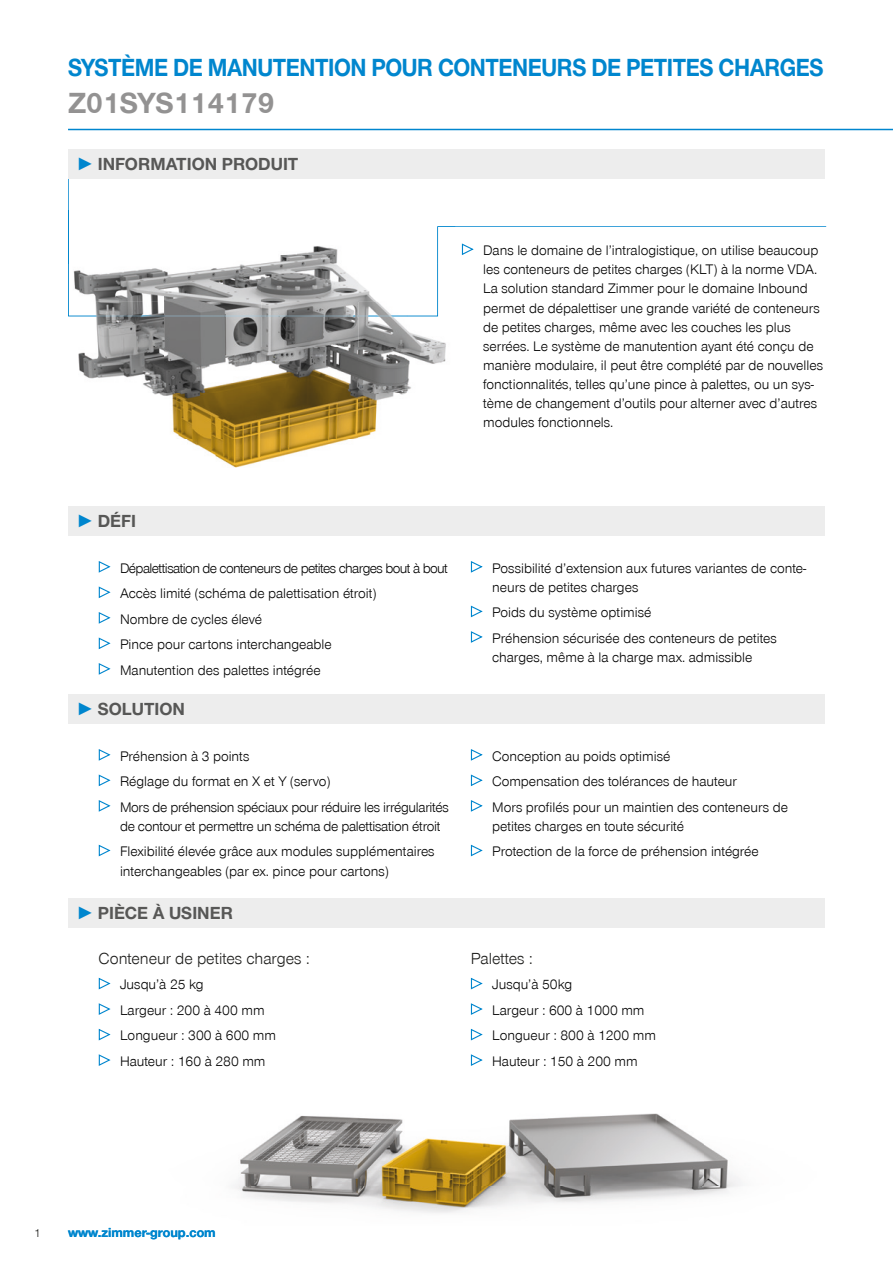
<style>
.page{position:relative;width:893px;height:1263px;background:#fff}
.page>*{position:absolute;margin:0;border:0;box-sizing:border-box;transform-origin:0 0}
.t1{font:700 30px "Zimmer Group Sans Global";color:#939292}
.t2{font:700 25.5px "Zimmer Group Sans Global";letter-spacing:-.02em;color:#0086ce;scale:.91 1}
.t3{font:700 18px "Zimmer Group Sans Global";color:#575756}
.t4{font:300 16.5px "Zimmer Group Sans Global";color:#1d1d1b}
.t5{font:300 14.25px/25.5px "Zimmer Group Sans Global";color:#000}
.t6{font:300 14.25px/25.5px "Zimmer Group Sans Global";letter-spacing:-.02em;color:#000}
.t7{font:700 13.5px "Zimmer Group Sans Global";color:#0086ce}
.t8{font:300 12px "Zimmer Group Sans Global";color:#1d1d1b}
.s1{font-family:"Zimmer Group Sans";color:#0086ce}
</style>
<div class="page">
<hr style="left:68px;top:129px;width:825px;height:1px;background:#0086ce">
<img style="left:68px;top:246px;width:378px;height:222px">
<img style="left:68px;top:210px;width:1px;height:53px">
<img style="left:437px;top:226px;width:18px;height:37px">
<img style="left:68px;top:263px;width:49px;height:53px">
<img style="left:116px;top:316px;width:291px;height:1px">
<img style="left:407px;top:263px;width:31px;height:53px">
<img style="left:233px;top:1113px;width:508px;height:100px">
<div style="left:68px;top:898px;width:757px;height:30px;background:#ededed"></div>
<svg style="left:461px;top:243px;width:13px;height:12px"></svg>
<svg style="left:98px;top:561px;width:13px;height:12px"></svg>
<svg style="left:98px;top:586px;width:13px;height:12px"></svg>
<svg style="left:98px;top:612px;width:13px;height:12px"></svg>
<svg style="left:98px;top:637px;width:13px;height:12px"></svg>
<svg style="left:98px;top:663px;width:13px;height:12px"></svg>
<svg style="left:470px;top:561px;width:13px;height:12px"></svg>
<svg style="left:470px;top:605px;width:13px;height:13px"></svg>
<svg style="left:470px;top:631px;width:13px;height:12px"></svg>
<svg style="left:99px;top:749px;width:12px;height:12px"></svg>
<svg style="left:99px;top:774px;width:12px;height:12px"></svg>
<svg style="left:99px;top:800px;width:12px;height:12px"></svg>
<svg style="left:99px;top:844px;width:12px;height:13px"></svg>
<svg style="left:470px;top:749px;width:13px;height:12px"></svg>
<svg style="left:470px;top:774px;width:13px;height:12px"></svg>
<svg style="left:470px;top:800px;width:13px;height:12px"></svg>
<svg style="left:470px;top:844px;width:13px;height:13px"></svg>
<svg style="left:99px;top:978px;width:12px;height:12px"></svg>
<svg style="left:99px;top:1003px;width:12px;height:12px"></svg>
<svg style="left:99px;top:1029px;width:12px;height:12px"></svg>
<svg style="left:99px;top:1054px;width:12px;height:12px"></svg>
<svg style="left:470px;top:978px;width:13px;height:12px"></svg>
<svg style="left:470px;top:1003px;width:13px;height:12px"></svg>
<svg style="left:470px;top:1029px;width:13px;height:12px"></svg>
<svg style="left:470px;top:1054px;width:13px;height:12px"></svg>
<div style="left:68px;top:149px;width:757px;height:30px;background:#ededed"></div>
<div style="left:68px;top:506px;width:757px;height:30px;background:#ededed"></div>
<div style="left:68px;top:694px;width:757px;height:30px;background:#ededed"></div>
<h2 class="t2" style="left:68px;top:52px;width:832px">SYSTÈME DE MANUTENTION POUR CONTENEURS DE PETITES CHARGES</h2>
<h1 class="t1" style="left:68px;top:85px;width:208px">Z01SYS114179</h1>
<p class="t3" style="left:77px;top:153px;width:223px"><span class="s1">►</span> INFORMATION PRODUIT</p>
<p class="t3" style="left:77px;top:510px;width:61px"><span class="s1">►</span> DÉFI</p>
<p class="t5" style="left:483px;top:241px;width:341px;line-height:19.2px">Dans le domaine de l’intralogistique, on utilise beaucoup les conteneurs de petites charges (KLT) à la norme VDA.<br>La solution standard Zimmer pour le domaine Inbound permet de dépalettiser une grande variété de conteneurs de petites charges, même avec les couches les plus serrées. Le système de manutention ayant été conçu de manière modulaire, il peut être complété par de nouvelles fonctionnalités, telles qu’une pince à palettes, ou un sys&shy;tème de changement d’outils pour alterner avec d’autres modules fonctionnels.</p>
<p class="t5" style="left:120px;top:555px;width:329px">Dépalettisation de conteneurs de petites charges bout à bout Accès limité (schéma de palettisation étroit)<br>Nombre de cycles élevé<br>Pince pour cartons interchangeable<br>Manutention des palettes intégrée</p>
<p class="t5" style="left:492px;top:558px;width:316px;line-height:19.2px">Possibilité d’extension aux futures variantes de conte&shy;neurs de petites charges</p>
<p class="t5" style="left:492px;top:600px;width:286px">Poids du système optimisé<br>Préhension sécurisée des conteneurs de petites</p>
<p class="t5" style="left:492px;top:644px;width:262px">charges, même à la charge max. admissible</p>
<p class="t3" style="left:77px;top:698px;width:110px"><span class="s1">►</span> SOLUTION</p>
<p class="t6" style="left:120px;top:743px;width:330px">Préhension à 3 points<br>Réglage du format en X et Y (servo)<br>Mors de préhension spéciaux pour réduire les irrégularités</p>
<p class="t5" style="left:120px;top:813px;width:322px">de contour et permettre un schéma de palettisation étroit<br>Flexibilité élevée grâce aux modules supplémentaires</p>
<p class="t5" style="left:120px;top:858px;width:270px">interchangeables (par ex. pince pour cartons)</p>
<p class="t3" style="left:77px;top:902px;width:158px"><span class="s1">►</span> PIÈCE À USINER</p>
<p class="t5" style="left:492px;top:743px;width:297px">Conception au poids optimisé<br>Compensation des tolérances de hauteur<br>Mors profilés pour un maintien des conteneurs de</p>
<p class="t5" style="left:492px;top:813px;width:268px">petites charges en toute sécurité<br>Protection de la force de préhension intégrée</p>
<p class="t4" style="left:99px;top:949px;width:212px">Conteneur de petites charges :</p>
<p class="t5" style="left:120px;top:972px;width:157px">Jusqu’à 25 kg<br>Largeur : 200 à 400 mm<br>Longueur : 300 à 600 mm<br>Hauteur : 160 à 280 mm</p>
<p class="t5" style="left:492px;top:972px;width:165px">Jusqu’à 50kg<br>Largeur : 600 à 1000 mm<br>Longueur : 800 à 1200 mm<br>Hauteur : 150 à 200 mm</p>
<p class="t4" style="left:471px;top:949px;width:64px">Palettes :</p>
<p class="t8" style="left:34px;top:1226px;width:8px">1</p>
<p class="t7" style="left:68px;top:1224px;width:149px">www.zimmer-group.com</p>
</div>
